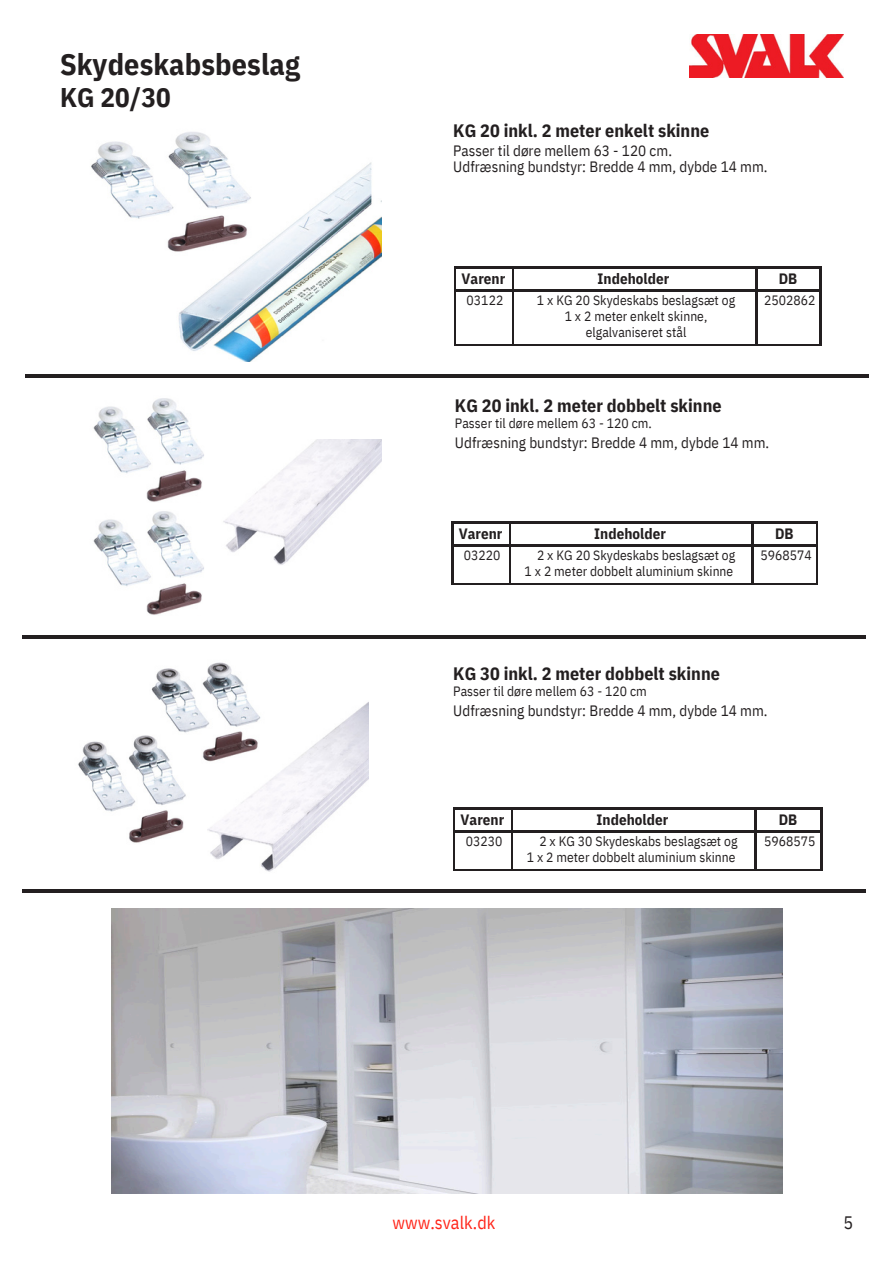
<style>
.page{position:relative;width:894px;height:1264px;background:#fff}
.page>*{position:absolute;margin:0;border:0;box-sizing:border-box;transform-origin:0 0}
.t1{font:700 30px "IBM Plex Sans Cond";letter-spacing:.005em;color:#231f20}
.t2{font:700 27px "IBM Plex Sans Cond";color:#231f20}
.t3{font:700 18px "IBM Plex Sans Cond";letter-spacing:.005em;color:#231f20}
.t4{font:18px "IBM Plex Sans Cond";letter-spacing:.005em;color:#ff2519}
.t5{font:18px "IBM Plex Sans Cond";color:#231f20}
.t6{font:15px/16.8px "IBM Plex Sans Cond";letter-spacing:.005em;color:#231f20}
.t7{font:700 15px "IBM Plex Sans Cond";letter-spacing:.005em;color:#231f20}
.t8{font:13.5px/15.8px "IBM Plex Sans Cond";letter-spacing:.005em;color:#231f20;text-align:center}
</style>
<div class="page">
<img style="left:91px;top:132px;width:290px;height:230px">
<img style="left:223px;top:439px;width:158px;height:126px">
<img style="left:93px;top:398px;width:111px;height:217px">
<hr style="left:454px;top:267px;width:58px;height:1px;background:#231f20">
<svg style="left:454px;top:268px;width:1px;height:22px"></svg>
<hr style="left:512px;top:267px;width:244px;height:1px;background:#231f20">
<svg style="left:512px;top:268px;width:1px;height:22px"></svg>
<hr style="left:756px;top:267px;width:65px;height:1px;background:#231f20">
<svg style="left:755px;top:268px;width:1px;height:22px"></svg>
<hr style="left:819px;top:268px;width:2px;height:22px;background:#231f20">
<hr style="left:454px;top:290px;width:58px;height:1px;background:#231f20">
<hr style="left:454px;top:291px;width:1px;height:53px;background:#231f20">
<hr style="left:512px;top:290px;width:244px;height:1px;background:#231f20">
<hr style="left:512px;top:291px;width:1px;height:53px;background:#231f20">
<hr style="left:756px;top:290px;width:65px;height:1px;background:#231f20">
<hr style="left:755px;top:291px;width:1px;height:53px;background:#231f20">
<hr style="left:819px;top:291px;width:2px;height:53px;background:#231f20">
<hr style="left:454px;top:344px;width:58px;height:2px;background:#231f20">
<hr style="left:512px;top:344px;width:244px;height:2px;background:#231f20">
<hr style="left:756px;top:344px;width:65px;height:2px;background:#231f20">
<hr style="left:451px;top:521px;width:59px;height:2px;background:#231f20">
<hr style="left:451px;top:523px;width:2px;height:22px;background:#231f20">
<hr style="left:510px;top:521px;width:242px;height:2px;background:#231f20">
<svg style="left:509px;top:523px;width:1px;height:22px"></svg>
<hr style="left:752px;top:521px;width:65px;height:2px;background:#231f20">
<hr style="left:751px;top:523px;width:2px;height:22px;background:#231f20">
<svg style="left:816px;top:523px;width:1px;height:22px"></svg>
<hr style="left:451px;top:545px;width:59px;height:1px;background:#231f20">
<hr style="left:451px;top:546px;width:2px;height:37px;background:#231f20">
<hr style="left:510px;top:545px;width:242px;height:1px;background:#231f20">
<hr style="left:509px;top:546px;width:1px;height:37px;background:#231f20">
<hr style="left:752px;top:545px;width:65px;height:1px;background:#231f20">
<hr style="left:751px;top:546px;width:2px;height:37px;background:#231f20">
<hr style="left:816px;top:546px;width:1px;height:37px;background:#231f20">
<hr style="left:451px;top:583px;width:59px;height:2px;background:#231f20">
<hr style="left:510px;top:583px;width:242px;height:2px;background:#231f20">
<hr style="left:752px;top:583px;width:65px;height:2px;background:#231f20">
<hr style="left:453px;top:807px;width:58px;height:2px;background:#231f20">
<svg style="left:453px;top:809px;width:1px;height:21px"></svg>
<hr style="left:511px;top:807px;width:244px;height:2px;background:#231f20">
<svg style="left:511px;top:809px;width:1px;height:21px"></svg>
<hr style="left:755px;top:807px;width:66px;height:2px;background:#231f20">
<hr style="left:754px;top:809px;width:2px;height:21px;background:#231f20">
<svg style="left:820px;top:809px;width:1px;height:21px"></svg>
<hr style="left:453px;top:830px;width:58px;height:2px;background:#231f20">
<hr style="left:453px;top:832px;width:1px;height:37px;background:#231f20">
<hr style="left:511px;top:830px;width:244px;height:2px;background:#231f20">
<hr style="left:511px;top:832px;width:1px;height:37px;background:#231f20">
<hr style="left:755px;top:830px;width:66px;height:2px;background:#231f20">
<hr style="left:754px;top:832px;width:2px;height:37px;background:#231f20">
<hr style="left:820px;top:832px;width:1px;height:37px;background:#231f20">
<hr style="left:453px;top:869px;width:58px;height:1px;background:#231f20">
<hr style="left:511px;top:869px;width:244px;height:1px;background:#231f20">
<hr style="left:755px;top:869px;width:66px;height:1px;background:#231f20">
<img style="left:111px;top:908px;width:671px;height:285px">
<img style="left:78px;top:662px;width:290px;height:210px">
<hr style="left:25px;top:375px;width:843px;height:3px;background:#231f20">
<hr style="left:22px;top:889px;width:843px;height:3px;background:#231f20">
<hr style="left:22px;top:635px;width:843px;height:3px;background:#231f20">
<img style="left:689px;top:34px;width:154px;height:44px">
<h3 class="t1" style="left:60px;top:44px;width:241px">Skydeskabsbeslag</h3>
<h3 class="t2" style="left:60px;top:79px;width:112px">KG 20/30</h3>
<h5 class="t3" style="left:453px;top:118px;width:257px">KG 20 inkl. 2 meter enkelt skinne</h5>
<h6 class="t6" style="left:453px;top:141px;width:316px">Passer til døre mellem 63 - 120 cm.<br>Udfræsning bundstyr: Bredde 4 mm, dybde 14 mm.</h6>
<p class="t7" style="left:461px;top:269px;width:45px">Varenr</p>
<h2 class="t7" style="left:597px;top:269px;width:73px">Indeholder</h2>
<h5 class="t7" style="left:778px;top:269px;width:20px">DB</h5>
<h4 class="t8" style="left:466px;top:292px;width:38px">03122</h4>
<h5 class="t8" style="left:537px;top:292px;width:200px">1 x KG 20 Skydeskabs beslagsæt og<br>1 x 2 meter enkelt skinne, elgalvaniseret stål</h5>
<p class="t3" style="left:455px;top:393px;width:268px">KG 20 inkl. 2 meter dobbelt skinne</p>
<h2 class="t8" style="left:455px;top:415px;width:198px">Passer til døre mellem 63 - 120 cm.</h2>
<h4 class="t8" style="left:764px;top:292px;width:53px">2502862</h4>
<h5 class="t6" style="left:455px;top:433px;width:316px">Udfræsning bundstyr: Bredde 4 mm, dybde 14 mm.</h5>
<p class="t7" style="left:458px;top:524px;width:45px">Varenr</p>
<p class="t8" style="left:463px;top:547px;width:38px">03220</p>
<p class="t7" style="left:594px;top:524px;width:73px">Indeholder</p>
<p class="t8" style="left:537px;top:547px;width:200px">2 x KG 20 Skydeskabs beslagsæt og</p>
<h5 class="t8" style="left:524px;top:563px;width:210px">1 x 2 meter dobbelt aluminium skinne</h5>
<p class="t7" style="left:774px;top:524px;width:20px">DB</p>
<p class="t8" style="left:760px;top:547px;width:53px">5968574</p>
<h4 class="t3" style="left:453px;top:661px;width:268px">KG 30 inkl. 2 meter dobbelt skinne</h4>
<h6 class="t8" style="left:453px;top:683px;width:195px">Passer til døre mellem 63 - 120 cm</h6>
<p class="t6" style="left:453px;top:701px;width:316px">Udfræsning bundstyr: Bredde 4 mm, dybde 14 mm.</p>
<p class="t7" style="left:460px;top:809px;width:45px">Varenr</p>
<p class="t7" style="left:596px;top:809px;width:73px">Indeholder</p>
<p class="t7" style="left:778px;top:809px;width:20px">DB</p>
<p class="t8" style="left:465px;top:833px;width:38px">03230</p>
<p class="t8" style="left:539px;top:833px;width:200px">2 x KG 30 Skydeskabs beslagsæt og</p>
<p class="t8" style="left:526px;top:849px;width:210px">1 x 2 meter dobbelt aluminium skinne</p>
<p class="t8" style="left:764px;top:833px;width:53px">5968575</p>
<p class="t4" style="left:392px;top:1210px;width:104px">www.svalk.dk</p>
<p class="t5" style="left:843px;top:1210px;width:11px">5</p>
</div>
